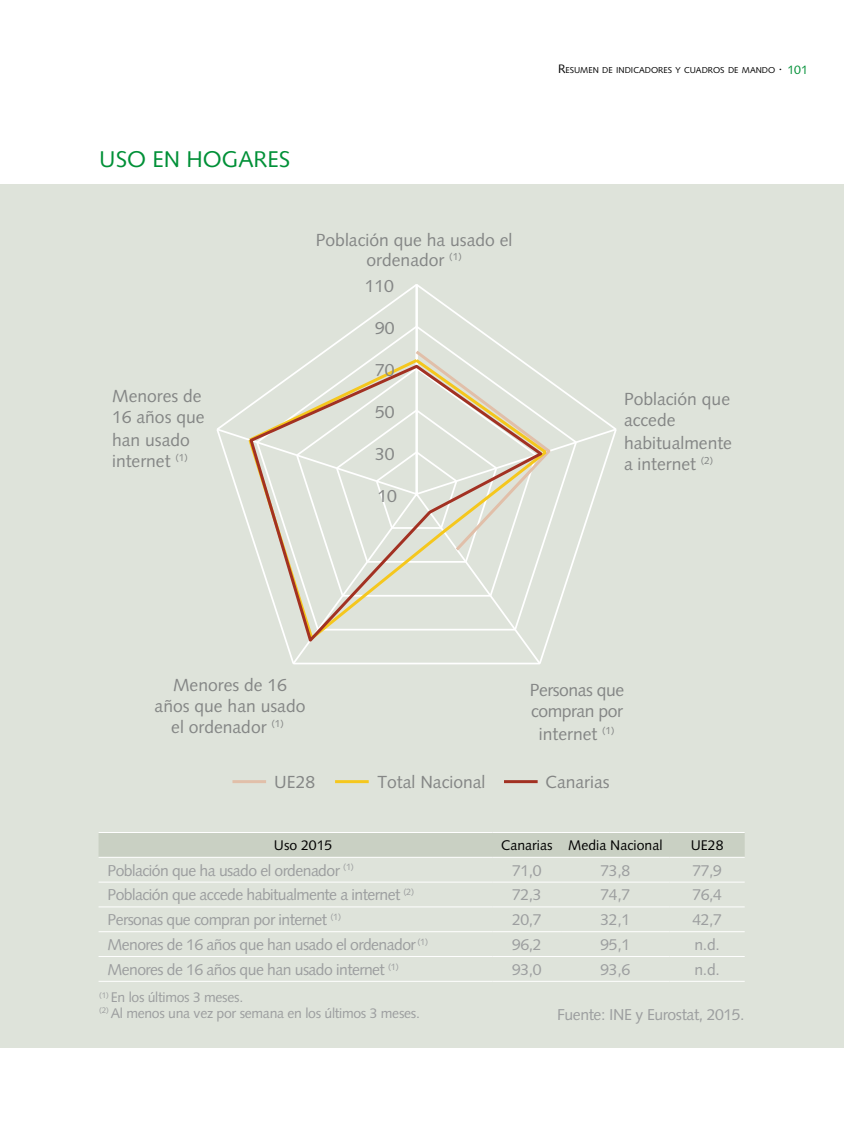
<style>
.page{position:relative;width:844px;height:1141px;background:#fff}
.page>*{position:absolute;margin:0;border:0;box-sizing:border-box;transform-origin:0 0}
.t1{font:22.75px "Syntax";color:#009037}
.t2{font:17.5px/21px "Syntax";color:#848685}
.t3{font:17.5px/21px "Syntax";letter-spacing:-.025em;color:#848685}
.t4{font:15.75px "Syntax";letter-spacing:-.035em;color:#9c9e9f}
.t5{font:14px/15.8px "Syntax";letter-spacing:-.02em;color:#9c9e9f}
.t6{font:14px "Syntax";color:#000}
.t7{font:8.58px "Syntax";color:#000}
.s1{font-size:12.25px}
.s2{font-size:12.25px;color:#009037}
</style>
<div class="page">
<div style="left:0;top:184px;width:843px;height:864px;background:#dee3da"></div>
<div style="left:98px;top:833px;width:646px;height:24px;background:#c9d0c3"></div>
<svg style="left:99px;top:881px;width:645px;height:26px"></svg>
<hr style="left:98px;top:832px;width:394px;height:1px;background:#fff">
<hr style="left:492px;top:832px;width:69px;height:1px;background:#fff">
<hr style="left:561px;top:832px;width:108px;height:1px;background:#fff">
<hr style="left:669px;top:832px;width:75px;height:1px;background:#fff">
<hr style="left:98px;top:857px;width:394px;height:1px;background:#fff">
<hr style="left:98px;top:882px;width:394px;height:1px;background:#fff">
<hr style="left:98px;top:907px;width:394px;height:1px;background:#fff">
<hr style="left:98px;top:931px;width:394px;height:1px;background:#fff">
<hr style="left:98px;top:956px;width:394px;height:1px;background:#fff">
<hr style="left:98px;top:981px;width:394px;height:1px;background:#fff">
<hr style="left:492px;top:857px;width:69px;height:1px;background:#fff">
<hr style="left:561px;top:857px;width:108px;height:1px;background:#fff">
<hr style="left:669px;top:857px;width:75px;height:1px;background:#fff">
<hr style="left:492px;top:882px;width:69px;height:1px;background:#fff">
<hr style="left:561px;top:882px;width:108px;height:1px;background:#fff">
<hr style="left:669px;top:882px;width:75px;height:1px;background:#fff">
<hr style="left:492px;top:907px;width:69px;height:1px;background:#fff">
<hr style="left:561px;top:907px;width:108px;height:1px;background:#fff">
<hr style="left:669px;top:907px;width:75px;height:1px;background:#fff">
<hr style="left:492px;top:931px;width:69px;height:1px;background:#fff">
<hr style="left:561px;top:931px;width:108px;height:1px;background:#fff">
<hr style="left:669px;top:931px;width:75px;height:1px;background:#fff">
<hr style="left:492px;top:956px;width:69px;height:1px;background:#fff">
<hr style="left:561px;top:956px;width:108px;height:1px;background:#fff">
<hr style="left:669px;top:956px;width:75px;height:1px;background:#fff">
<hr style="left:492px;top:981px;width:69px;height:1px;background:#fff">
<hr style="left:561px;top:981px;width:108px;height:1px;background:#fff">
<hr style="left:669px;top:981px;width:75px;height:1px;background:#fff">
<svg style="left:216px;top:284px;width:401px;height:381px"></svg>
<hr style="left:232px;top:780px;width:34px;height:3px;background:#e1bfa9">
<hr style="left:504px;top:780px;width:33px;height:3px;background:#a23122">
<hr style="left:335px;top:780px;width:33px;height:3px;background:#f5c71d">
<svg style="left:412px;top:348px;width:141px;height:206px"></svg>
<svg style="left:246px;top:356px;width:303px;height:286px"></svg>
<svg style="left:247px;top:363px;width:299px;height:281px"></svg>
<h1 class="t1" style="left:99px;top:145px;width:137px">USO EN HOGARES</h1>
<p class="t2" style="left:112px;top:385px;width:94px">Menores de<br>16 años que</p>
<p class="t2" style="left:112px;top:429px;width:79px">han usado internet <sup>(1)</sup></p>
<p class="t2" style="left:316px;top:231px;width:198px;line-height:19.2px;text-align:center">Población que ha usado el ordenador <sup>(1)</sup></p>
<p class="t2" style="left:364px;top:276px;width:31px">110</p>
<p class="t2" style="left:375px;top:318px;width:21px">90</p>
<p class="t2" style="left:375px;top:360px;width:21px">70</p>
<p class="t2" style="left:375px;top:402px;width:21px">50</p>
<p class="t2" style="left:375px;top:444px;width:21px">30</p>
<p class="t2" style="left:377px;top:485px;width:21px">10</p>
<p class="t7" style="left:558px;top:65px;width:251px"><span class="s1">R</span>ESUMEN DE INDICADORES Y CUADROS DE MANDO <span class="s1">·</span> <span class="s2">101</span></p>
<p class="t2" style="left:623px;top:389px;width:108px">Población que accede</p>
<p class="t2" style="left:623px;top:433px;width:109px">habitualmente a internet <sup>(2)</sup></p>
<p class="t2" style="left:154px;top:674px;width:152px;text-align:center">Menores de 16 años que han usado el ordenador <sup>(1)</sup></p>
<p class="t3" style="left:529px;top:680px;width:96px">Personas que compran por</p>
<p class="t2" style="left:539px;top:724px;width:77px">internet <sup>(1)</sup></p>
<p class="t2" style="left:274px;top:771px;width:42px">UE28</p>
<p class="t2" style="left:377px;top:771px;width:109px">Total Nacional</p>
<p class="t2" style="left:545px;top:771px;width:66px">Canarias</p>
<p class="t6" style="left:274px;top:837px;width:60px">Uso 2015</p>
<p class="t6" style="left:501px;top:837px;width:163px">Canarias Media N acional</p>
<p class="t6" style="left:690px;top:837px;width:34px">UE28</p>
<p class="t4" style="left:107px;top:861px;width:248px">Población que ha usado el ordenador <sup>(1)</sup></p>
<p class="t4" style="left:512px;top:861px;width:31px">71,0</p>
<p class="t4" style="left:600px;top:861px;width:31px">73,8</p>
<p class="t4" style="left:692px;top:861px;width:31px">77,9</p>
<p class="t4" style="left:107px;top:886px;width:308px">Población que accede habitualmente a internet <sup>(2)</sup></p>
<p class="t4" style="left:512px;top:886px;width:31px">72,3</p>
<p class="t4" style="left:600px;top:886px;width:31px">74,7</p>
<p class="t4" style="left:692px;top:886px;width:31px">76,4</p>
<p class="t4" style="left:107px;top:910px;width:235px">Personas que compran por internet <sup>(1)</sup></p>
<p class="t4" style="left:512px;top:910px;width:31px">20,7</p>
<p class="t4" style="left:600px;top:910px;width:31px">32,1</p>
<p class="t4" style="left:692px;top:910px;width:31px">42,7</p>
<p class="t4" style="left:107px;top:935px;width:322px">Menores de 16 años que han usado el ordenador <sup>(1)</sup></p>
<p class="t4" style="left:512px;top:935px;width:31px">96,2</p>
<p class="t4" style="left:600px;top:935px;width:31px">95,1</p>
<p class="t4" style="left:694px;top:935px;width:27px">n.d.</p>
<p class="t4" style="left:107px;top:960px;width:293px">Menores de 16 años que han usado internet <sup>(1)</sup></p>
<p class="t4" style="left:512px;top:960px;width:31px">93,0</p>
<p class="t4" style="left:600px;top:960px;width:31px">93,6</p>
<p class="t4" style="left:694px;top:960px;width:27px">n.d.</p>
<p class="t5" style="left:99px;top:989px;width:322px"><sup>(1)</sup> En los últimos 3 meses.<br><sup>(2)</sup> Al menos una vez por semana en los últimos 3 meses.</p>
<p class="t4" style="left:557px;top:1005px;width:189px">Fuente: INE y Eurostat, 2015.</p>
</div>
